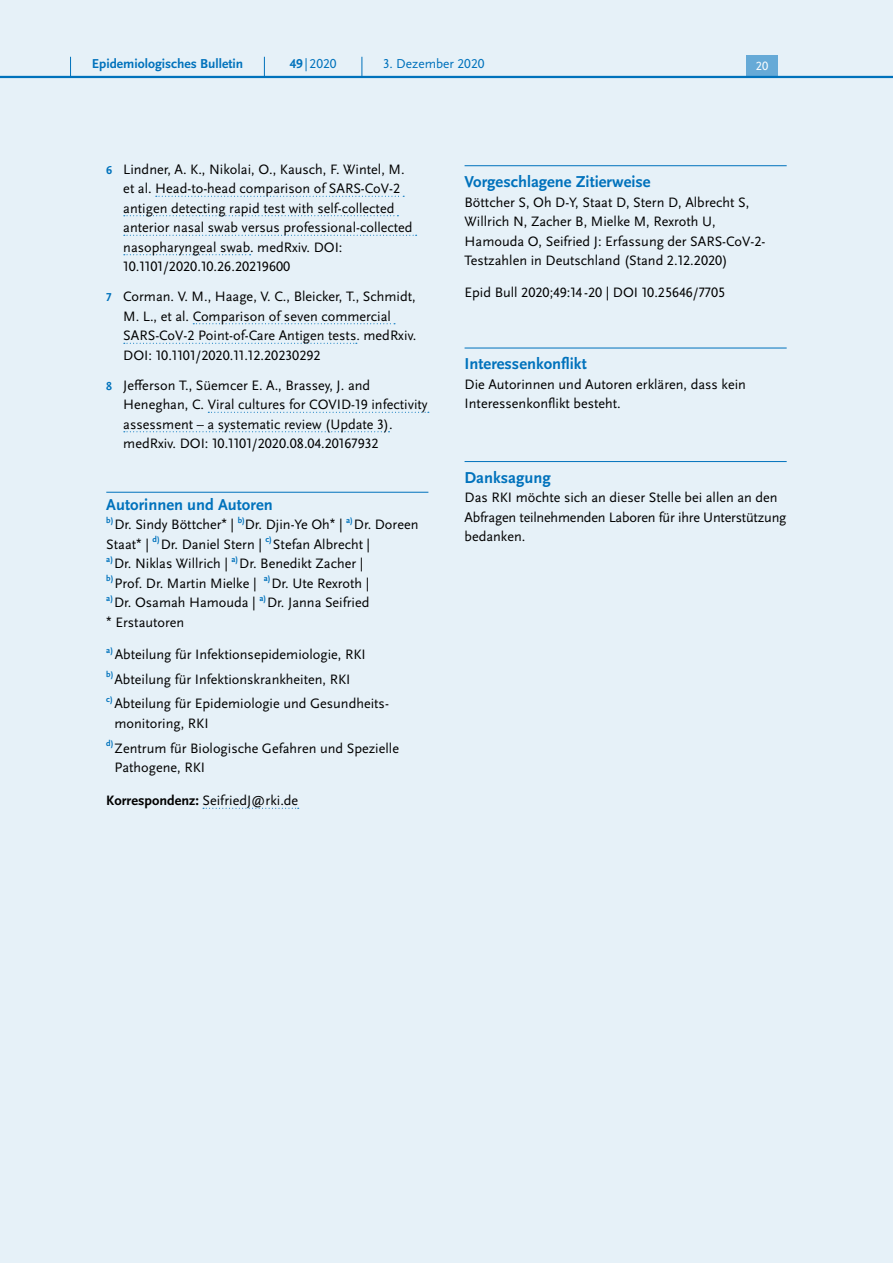
<style>
.page{position:relative;width:893px;height:1263px;background:#fff}
.page>*{position:absolute;margin:0;border:0;box-sizing:border-box;transform-origin:0 0}
.t1{font:700 16.5px "Scala Sans Pro";color:#0072bc}
.t2{font:14.25px/19.5px "Scala Sans Pro";color:#000}
.t3{font:700 13.5px "Scala Sans Pro";color:#0072bc}
.t4{font:13.5px "Scala Sans Pro";color:#0072bc}
.t5{font:12.45px "Scala Sans Pro";color:#fff}
.s1{font-weight:700}
.s2{font-weight:700;font-size:12px;color:#0072bc}
.s3{font-family:"Arial"}
</style>
<div class="page">
<div style="left:0;top:78px;width:893px;height:1185px;background:#e6f1f8"></div>
<svg style="left:156px;top:196px;width:248px;height:1px"></svg>
<svg style="left:124px;top:215px;width:274px;height:1px"></svg>
<svg style="left:124px;top:235px;width:293px;height:1px"></svg>
<svg style="left:124px;top:254px;width:127px;height:1px"></svg>
<svg style="left:193px;top:323px;width:202px;height:1px"></svg>
<svg style="left:124px;top:343px;width:233px;height:1px"></svg>
<svg style="left:208px;top:412px;width:221px;height:1px"></svg>
<svg style="left:124px;top:431px;width:265px;height:1px"></svg>
<hr style="left:106px;top:492px;width:322px;height:1px;background:#0072bc">
<svg style="left:203px;top:808px;width:96px;height:1px"></svg>
<hr style="left:465px;top:165px;width:322px;height:1px;background:#0072bc">
<hr style="left:465px;top:348px;width:322px;height:1px;background:#0072bc">
<hr style="left:465px;top:461px;width:322px;height:1px;background:#0072bc">
<div style="left:0;top:0;width:893px;height:77px;background:#e6f1f8"></div>
<div style="left:746px;top:55px;width:32px;height:21px;background:#66aad7"></div>
<hr style="left:0;top:76px;width:893px;height:2px;background:#0072bc">
<svg style="left:70px;top:57px;width:1px;height:19px"></svg>
<svg style="left:264px;top:57px;width:1px;height:19px"></svg>
<svg style="left:362px;top:57px;width:1px;height:19px"></svg>
<p class="t3" style="left:92px;top:55px;width:153px">Epidemiologisches Bulletin</p>
<p class="t4" style="left:290px;top:55px;width:48px"><span class="s1">49</span>|2020</p>
<p class="t4" style="left:383px;top:55px;width:103px">3. Dezember 2020</p>
<p class="t5" style="left:756px;top:59px;width:14px">20</p>
<p class="t2" style="left:123px;top:159px;width:291px;text-indent:-17px"><span class="s2">6</span> Lindner, A. K., Nikolai, O., Kausch, F. Wintel, M. et al. Head-to-head comparison of SARS-CoV-2 antigen detecting rapid test with self-collected anterior nasal swab versus professional-collected nasopharyngeal swab. medRxiv. DOI:<br>10.1101/2020.10.26.20219600</p>
<p class="t2" style="left:123px;top:287px;width:295px;text-indent:-17px"><span class="s2">7</span> Corman. V. M., Haage, V. C., Bleicker, T., Schmidt, M. L., et al. Comparison of seven commercial SARS-CoV-2 Point-of-Care Antigen tests. medRxiv.<br>DOI: 10.1101/2020.11.12.20230292</p>
<p class="t2" style="left:123px;top:375px;width:306px;text-indent:-17px"><span class="s2">8</span> Jefferson T., Süemcer E. A., Brassey, J. and Heneghan, C. Viral cultures for COVID-19 infectivity assessment – a systematic review (Update 3). medRxiv. DOI: 10.1101/2020.08.04.20167932</p>
<p class="t1" style="left:106px;top:494px;width:168px">Autorinnen und Autoren</p>
<p class="t2" style="left:106px;top:515px;width:314px"><sup>b)</sup>Dr. Sindy Böttcher<span class="s3">*</span> | <sup>b)</sup>Dr. Djin-Ye Oh<span class="s3">*</span> | <sup>a)</sup>Dr. Doreen Staat<span class="s3">*</span> | <sup>d)</sup>Dr. Daniel Stern | <sup>c)</sup>Stefan Albrecht |<br><sup>a)</sup>Dr. Niklas Willrich | <sup>a)</sup>Dr. Benedikt Zacher |<br><sup>b)</sup>Prof. Dr. Martin Mielke | <sup>a)</sup>Dr. Ute Rexroth |<br><sup>a)</sup>Dr. Osamah Hamouda | <sup>a)</sup>Dr. Janna Seifried<br><span class="s3">*</span> Erstautoren</p>
<p class="t2" style="left:106px;top:642px;width:283px;line-height:24.8px"><sup>a)</sup> Abteilung für Infektionsepidemiologie, RKI <sup>b)</sup>Abteilung für Infektionskrankheiten, RKI<br><sup>c)</sup> Abteilung für Epidemiologie und Gesundheits-</p>
<p class="t2" style="left:106px;top:711px;width:294px;line-height:24.8px;text-indent:8px">monitoring, RKI<br><sup>d)</sup> Zentrum für Biologische Gefahren und Spezielle</p>
<p class="t2" style="left:115px;top:758px;width:92px">Pathogene, RKI</p>
<p class="t2" style="left:106px;top:791px;width:193px"><span class="s1">Korrespondenz:</span> SeifriedJ@rki.de</p>
<p class="t1" style="left:465px;top:172px;width:188px">Vorgeschlagene Zitierweise</p>
<p class="t2" style="left:465px;top:192px;width:302px">Böttcher S, Oh D-Y, Staat D, Stern D, Albrecht S, Willrich N, Zacher B, Mielke M, Rexroth U, Hamouda O, Seifried J: Erfassung der SARS-CoV-2- Testzahlen in Deutschland (Stand 2.12.2020)</p>
<p class="t2" style="left:465px;top:283px;width:262px">Epid Bull 2020;49:14 -20 | DOI 10.25646/7705</p>
<p class="t1" style="left:465px;top:354px;width:124px">Interessenkonflikt</p>
<p class="t2" style="left:465px;top:374px;width:283px">Die Autorinnen und Autoren erklären, dass kein<br>Interessenkonflikt besteht.</p>
<p class="t1" style="left:465px;top:468px;width:88px">Danksagung</p>
<p class="t2" style="left:465px;top:488px;width:323px">Das RKI möchte sich an dieser Stelle bei allen an den<br>Abfragen teilnehmenden Laboren für ihre Unterstützung bedanken.</p>
</div>
